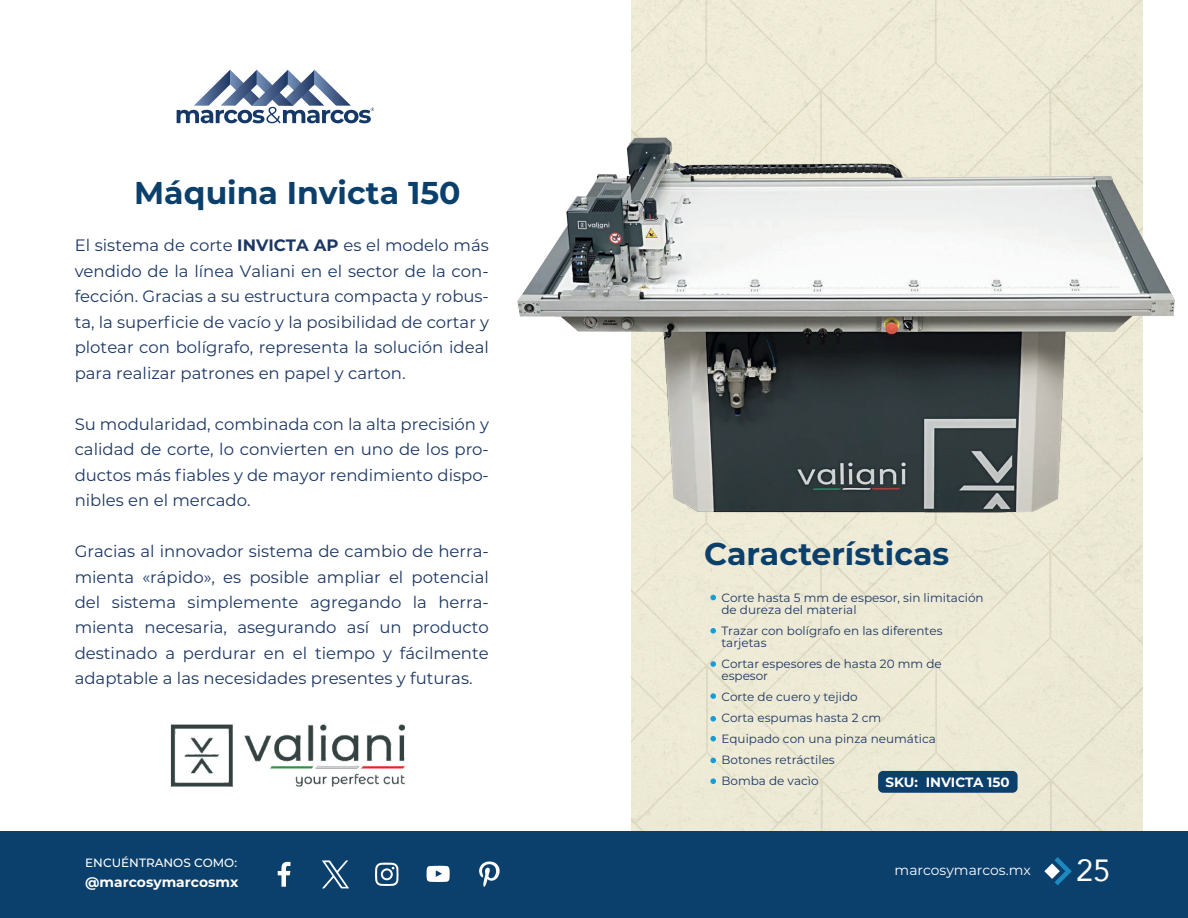
<style>
.page{position:relative;width:1188px;height:918px;background:#fff}
.page>*{position:absolute;margin:0;border:0;box-sizing:border-box;transform-origin:0 0}
.t1{font:700 31.5px "Montserrat";color:#0b3f6c}
.t2{font:30.6px "Avenir";color:#fff}
.t3{font:16.5px/25.5px "Montserrat";color:#1c3763;text-align:justify}
.t4{font:700 13.95px "Montserrat";color:#fff}
.t5{font:13.95px "Montserrat";color:#fff}
.t6{font:700 13.5px "Montserrat";color:#fff}
.t7{font:12px/21px "Montserrat";color:#1c3763}
.t8{font:500 12px "Montserrat";color:#fff}
.s1{font-weight:700}
</style>
<div class="page">
<svg style="left:177px;top:70px;width:197px;height:53px"></svg>
<img style="left:170px;top:724px;width:236px;height:63px">
<img style="left:517px;top:56px;width:658px;height:524px">
<div style="left:0;top:831px;width:1188px;height:87px;background:#0b3f6c"></div>
<svg style="left:479px;top:861px;width:21px;height:26px"></svg>
<svg style="left:426px;top:866px;width:24px;height:16px"></svg>
<svg style="left:322px;top:860px;width:27px;height:28px"></svg>
<svg style="left:278px;top:862px;width:12px;height:25px"></svg>
<svg style="left:375px;top:863px;width:24px;height:23px"></svg>
<svg style="left:631px;top:0;width:511px;height:886px;background:#bfc2b8"></svg>
<div style="left:878px;top:771px;width:140px;height:22px;background:#0b3f6c;border-radius:5px"></div>
<h1 class="t1" style="left:134px;top:170px;width:328px">Máquina Invicta 150</h1>
<p class="t3" style="left:75px;top:232px;width:416px">El sistema de corte <span class="s1">INVICTA AP</span> es el modelo más vendido de la línea Valiani en el sector de la con&shy;fección. Gracias a su estructura compacta y robus&shy;ta, la superficie de vacío y la posibilidad de cortar y plotear con bolígrafo, representa la solución ideal para realizar patrones en papel y carton.</p>
<p class="t3" style="left:75px;top:410px;width:416px">Su modularidad, combinada con la alta precisión y calidad de corte, lo convierten en uno de los pro&shy;ductos más fiables y de mayor rendimiento dispo&shy;nibles en el mercado.</p>
<p class="t3" style="left:75px;top:538px;width:416px">Gracias al innovador sistema de cambio de herra&shy;mienta «rápido», es posible ampliar el potencial del sistema simplemente agregando la herra&shy;mienta necesaria, asegurando así un producto destinado a perdurar en el tiempo y fácilmente adaptable a las necesidades presentes y futuras.</p>
<p class="t8" style="left:85px;top:855px;width:153px">ENCUÉNTRANOS COMO:</p>
<p class="t4" style="left:85px;top:872px;width:155px">@marcosymarcosmx</p>
<h1 class="t1" style="left:704px;top:531px;width:247px">Características</h1>
<p class="t7" style="left:721px;top:591px;width:264px;line-height:12px">Corte hasta 5 mm de espesor, sin limitación de dureza del material</p>
<p class="t7" style="left:721px;top:624px;width:223px;line-height:12px">Trazar con bolígrafo en las diferentes tarjetas</p>
<p class="t7" style="left:721px;top:657px;width:222px;line-height:12px">Cortar espesores de hasta 20 mm de espesor</p>
<p class="t7" style="left:721px;top:686px;width:216px">Corte de cuero y tejido<br>Corta espumas hasta 2 cm<br>Equipado con una pinza neumática<br>Botones retráctiles<br>Bomba de vacìo</p>
<p class="t6" style="left:885px;top:772px;width:126px">SKU: INVICTA 150</p>
<p class="t5" style="left:895px;top:860px;width:138px">marcosymarcos.mx</p>
<h2 class="t2" style="left:1076px;top:846px;width:35px">25</h2>
</div>
